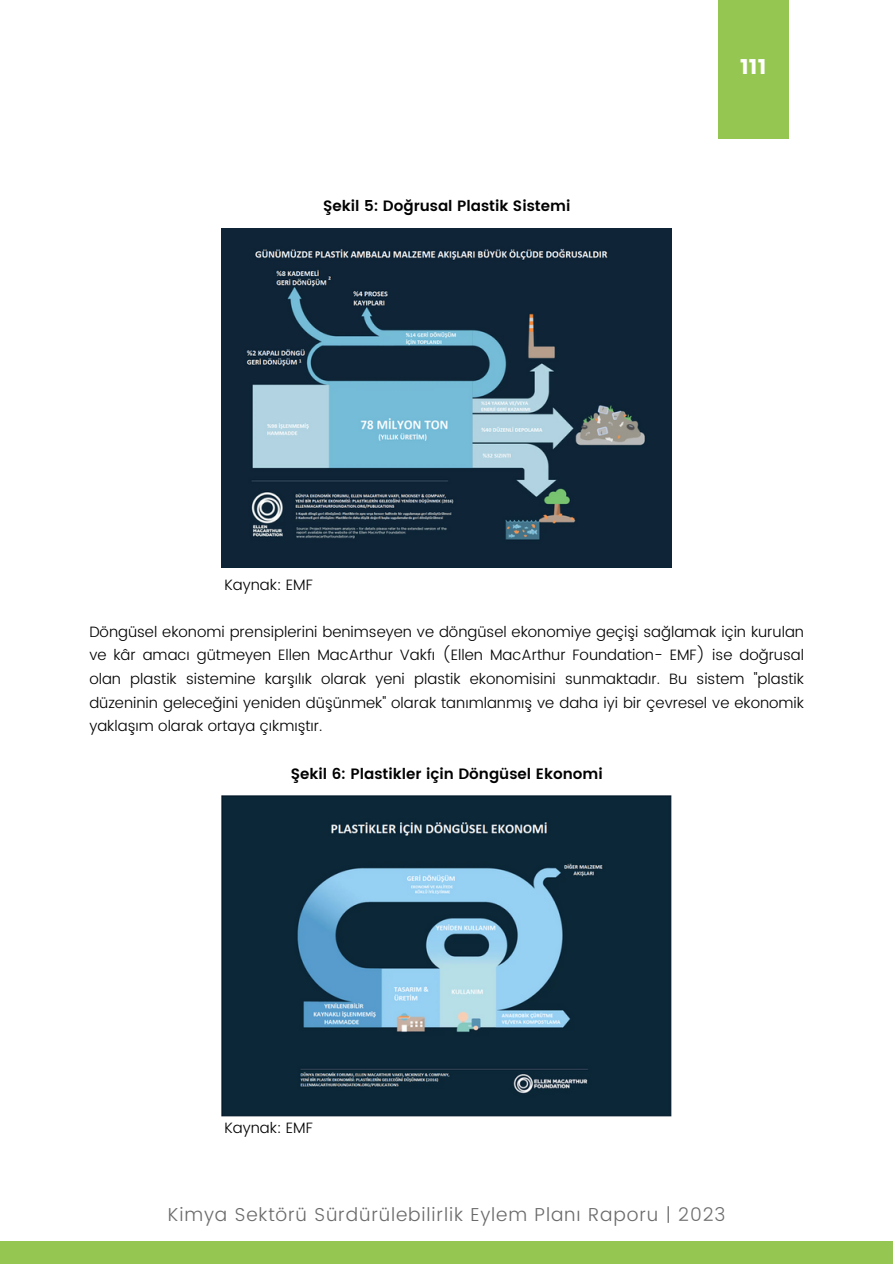
<style>
.page{position:relative;width:893px;height:1264px;background:#fff}
.page>*{position:absolute;margin:0;border:0;box-sizing:border-box;transform-origin:0 0}
.t1{font:21px "Poppins";color:#fff}
.t2{font:300 18.75px "Poppins";letter-spacing:.045em;color:#6b6b6b}
.t3{font:300 15px/23.7px "Poppins";color:#000;text-align:justify}
.t4{font:600 15px "Poppins";color:#000}
</style>
<div class="page">
<div style="left:0;top:1241px;width:892px;height:22px;background:#96c652"></div>
<div style="left:717px;top:0;width:71px;height:138px;background:#96c652"></div>
<img style="left:221px;top:228px;width:450px;height:339px">
<img style="left:221px;top:795px;width:450px;height:321px">
<p class="t4" style="left:323px;top:197px;width:249px">Şekil 5: Doğrusal Plastik Sistemi</p>
<p class="t1" style="left:740px;top:55px;width:28px">111</p>
<p class="t3" style="left:224px;top:572px;width:90px">Kaynak: EMF</p>
<p class="t3" style="left:89px;top:619px;width:716px">Döngüsel ekonomi prensiplerini benimseyen ve döngüsel ekonomiye geçişi sağlamak için kurulan ve kâr amacı gütmeyen Ellen MacArthur Vakfı (Ellen MacArthur Foundation- EMF) ise doğrusal olan plastik sistemine karşılık olarak yeni plastik ekonomisini sunmaktadır. Bu sistem "plastik düzeninin geleceğini yeniden düşünmek" olarak tanımlanmış ve daha iyi bir çevresel ve ekonomik yaklaşım olarak ortaya çıkmıştır.</p>
<p class="t4" style="left:291px;top:764px;width:313px">Şekil 6: Plastikler için Döngüsel Ekonomi</p>
<p class="t3" style="left:224px;top:1116px;width:90px">Kaynak: EMF</p>
<p class="t2" style="left:168px;top:1203px;width:559px">Kimya Sektörü Sürdürülebilirlik Eylem Planı Raporu | 2023</p>
</div>
